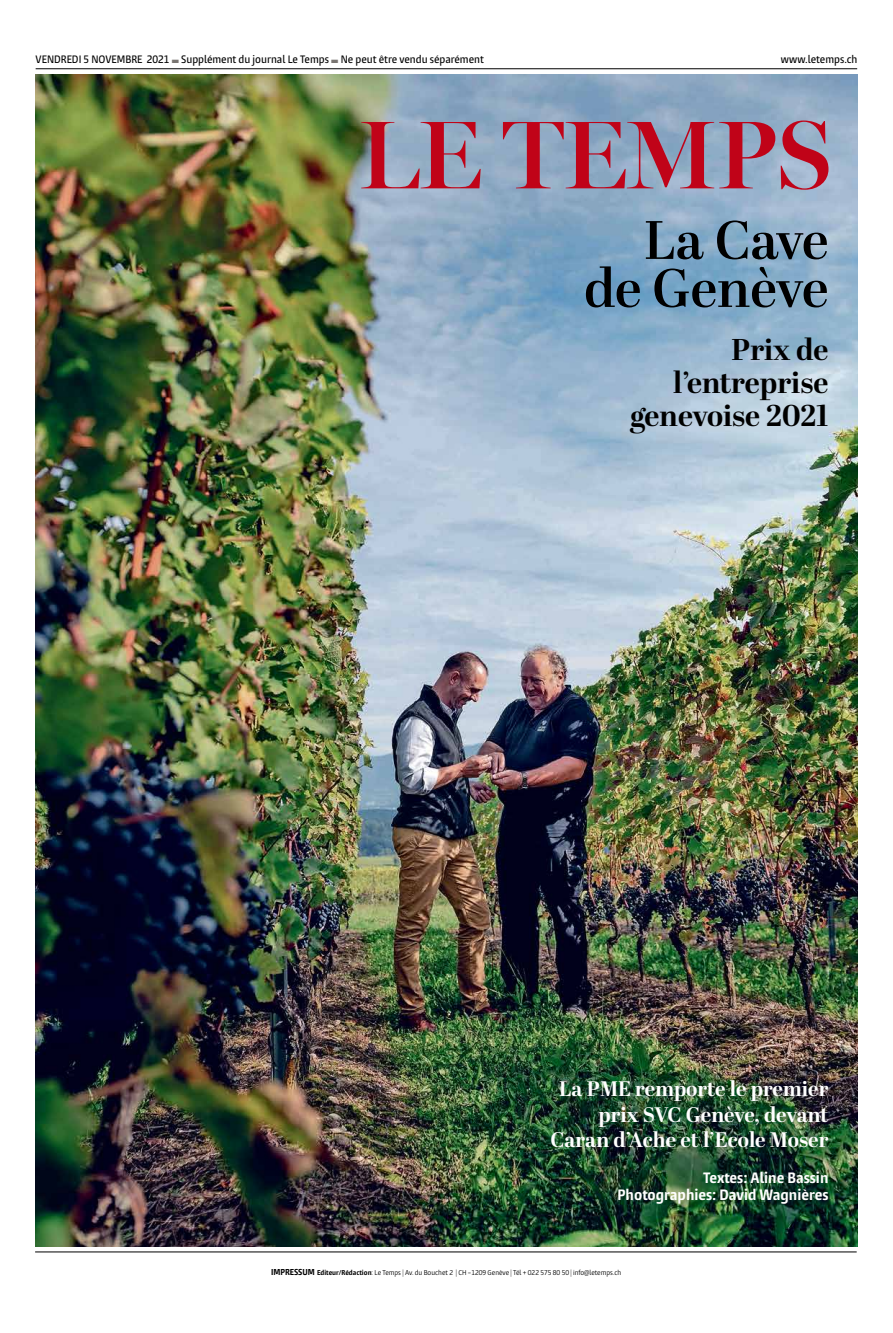
<style>
.page{position:relative;width:893px;height:1333px;background:#fff}
.page>*{position:absolute;margin:0;border:0;box-sizing:border-box;transform-origin:0 0}
.t1{font:600 54px/48px "Abril Display";letter-spacing:-.005em;color:#000;text-align:right}
.t2{font:700 30px/33px "Abril Display";color:#000;text-align:right}
.t3{font:700 21px/25.2px "Abril Display";color:#fff;text-align:right}
.t4{font:700 condensed 14px/16.8px "Burlingame Pro";color:#fff;text-align:right}
.t5{font:500 condensed 10px "Burlingame Pro";color:#000}
.t6{font:condensed 6.5px "Burlingame Pro";color:#000}
.s1{color:#797571}
.s2{font-weight:700;font-size:8px}
.s3{font-weight:700}
</style>
<div class="page">
<img style="left:35px;top:75px;width:822px;height:1170px">
<svg style="left:361px;top:122px;width:120px;height:66px;background:#a1798e"></svg>
<svg style="left:503px;top:122px;width:272px;height:66px;background:#9f728b"></svg>
<svg style="left:781px;top:120px;width:47px;height:70px;background:#ac7188"></svg>
<hr style="left:36px;top:68px;width:821px;height:1px;background:#000">
<hr style="left:35px;top:1251px;width:822px;height:1px;background:#000">
<h3 class="t5" style="left:36px;top:53px;width:450px">VENDREDI 5 NOVEMBRE 2021 <span class="s1">■</span> Supplément du journal Le Temps <span class="s1">■</span> Ne peut être vendu séparément</h3>
<h3 class="t5" style="left:781px;top:53px;width:78px">www.letemps.ch</h3>
<h1 class="t1" style="left:584px;top:219px;width:246px">La Cave de Genève</h1>
<h2 class="t2" style="left:630px;top:334px;width:200px">Prix de l’entreprise genevoise 2021</h2>
<h3 class="t3" style="left:550px;top:1077px;width:280px">La PME remporte le premier prix SVC Genève, devant<br>Caran d’Ache et l’Ecole Moser</h3>
<h3 class="t4" style="left:617px;top:1169px;width:213px">Textes: Aline Bassin<br>Photographies: David Wagnières</h3>
<p class="t6" style="left:271px;top:1267px;width:352px"><span class="s2">IMPRESSUM</span> <span class="s3">Editeur/Rédaction</span>: Le Temps | Av. du Bouchet 2 | CH –1209 Genève | Tél + 022 575 80 50 | info@letemps.ch</p>
</div>
